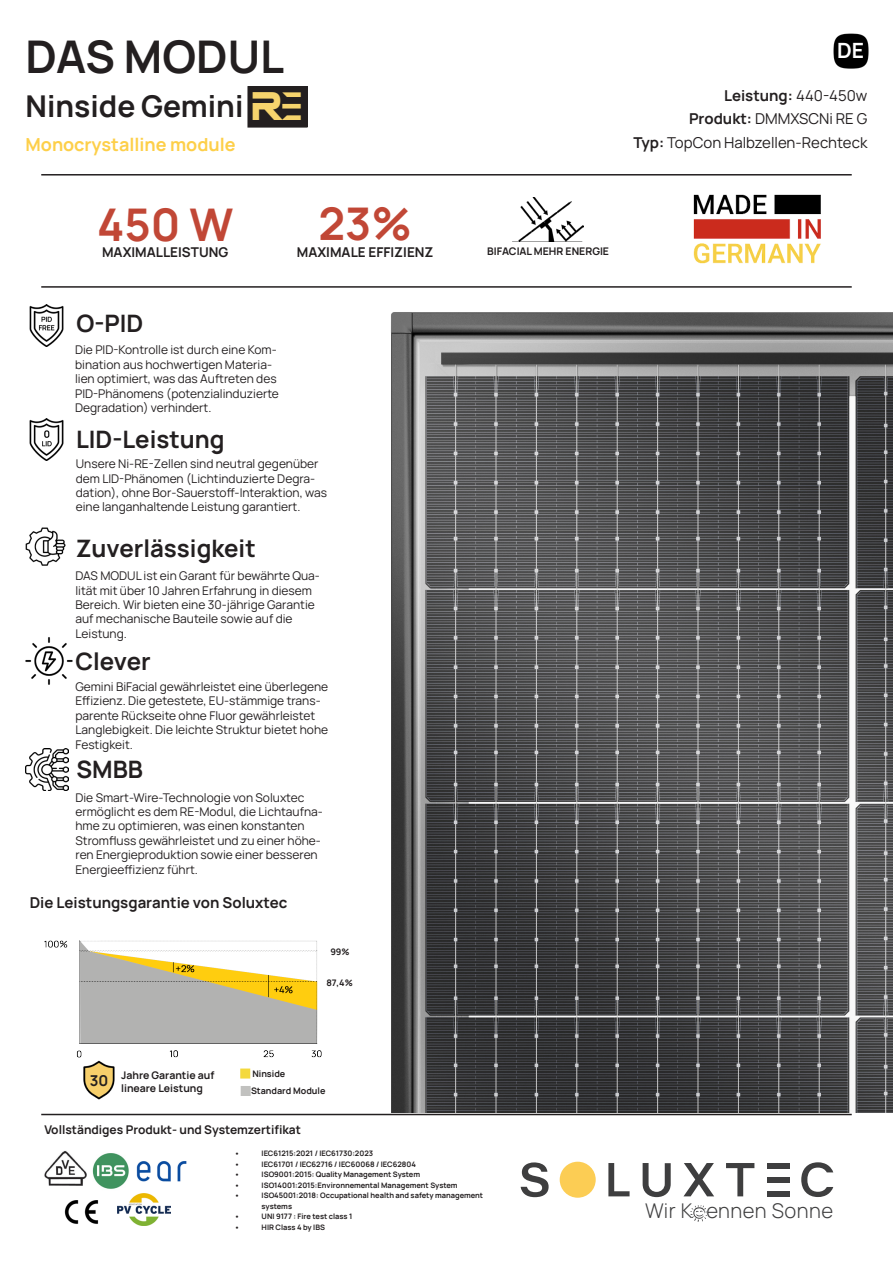
<style>
.page{position:relative;width:893px;height:1263px;background:#fff}
.page>*{position:absolute;margin:0;border:0;box-sizing:border-box;transform-origin:0 0}
.t1{font:700 45px "Manrope";color:#231f20}
.t2{font:700 45px "Manrope";color:#c14736}
.t3{font:43.5px "Vudotronic";color:#f6d46d}
.t4{font:700 30px "Manrope";color:#231f20}
.t5{font:700 24px "Manrope";color:#231f20}
.t6{font:700 21px "Manrope";color:#fff}
.t7{font:300 20.25px "Manrope";letter-spacing:.025em;color:#3e3e3f}
.t8{font:700 18px "Manrope";color:#fdcf49}
.t9{font:700 15px "Manrope";color:#231f20}
.t10{font:15px "Manrope";color:#231f20}
.t11{font:700 13.5px "Manrope";color:#231f20}
.t12{font:12px/14.4px "Manrope";color:#231f20}
.t13{font:700 12px "Manrope";color:#231f20}
.t14{font:700 10.5px/12.6px "Manrope";color:#231f20}
.t15{font:700 9px "Manrope";color:#231f20}
.t16{font:700 7.5px/10.5px "Manrope";color:#231f20}
.s1{font-family:"Anurati";font-size:34.5px}
.s2{font-weight:700}
.s3{font-weight:400}
</style>
<div class="page">
<div style="left:248px;top:87px;width:59px;height:40px;background:#231f20"></div>
<div style="left:247px;top:86px;width:61px;height:42px;border:1px solid #231f20"></div>
<hr style="left:41px;top:174px;width:811px;height:2px;background:#231f20">
<hr style="left:41px;top:286px;width:811px;height:2px;background:#231f20">
<img style="left:29px;top:305px;width:35px;height:41px">
<img style="left:29px;top:419px;width:35px;height:41px">
<img style="left:26px;top:527px;width:39px;height:39px">
<img style="left:26px;top:637px;width:47px;height:47px">
<img style="left:26px;top:748px;width:42px;height:43px">
<svg style="left:608px;top:1163px;width:22px;height:33px"></svg>
<svg style="left:643px;top:1163px;width:28px;height:34px"></svg>
<svg style="left:684px;top:1163px;width:30px;height:33px"></svg>
<svg style="left:726px;top:1163px;width:28px;height:33px"></svg>
<svg style="left:801px;top:1162px;width:32px;height:35px"></svg>
<div style="left:560px;top:1162px;width:36px;height:36px;background:#fccd54;border-radius:50%"></div>
<div style="left:767px;top:1163px;width:23px;height:5px;background:#3e3e3f"></div>
<div style="left:767px;top:1177px;width:23px;height:5px;background:#3e3e3f"></div>
<div style="left:767px;top:1191px;width:23px;height:5px;background:#3e3e3f"></div>
<svg style="left:521px;top:1162px;width:28px;height:35px"></svg>
<svg style="left:690px;top:1205px;width:17px;height:17px"></svg>
<img style="left:44px;top:1150px;width:42px;height:35px">
<img style="left:92px;top:1153px;width:36px;height:36px">
<img style="left:136px;top:1161px;width:51px;height:21px">
<img style="left:64px;top:1200px;width:35px;height:24px">
<img style="left:117px;top:1193px;width:53px;height:33px">
<img style="left:44px;top:940px;width:278px;height:118px">
<img style="left:83px;top:1060px;width:32px;height:40px">
<div style="left:240px;top:1068px;width:10px;height:10px;background:#f4d93c;border:2px solid #f4d93c"></div>
<div style="left:241px;top:1086px;width:10px;height:10px;background:#c1c1bf;border:2px solid #c1c1bf"></div>
<img style="left:833px;top:33px;width:36px;height:36px">
<hr style="left:41px;top:1114px;width:811px;height:1px;background:#231f20">
<img style="left:693px;top:194px;width:128px;height:70px">
<img style="left:512px;top:197px;width:72px;height:45px">
<img style="left:391px;top:312px;width:502px;height:800px">
<p class="t1" style="left:26px;top:19px;width:260px">DAS MODUL</p>
<p class="t4" style="left:26px;top:81px;width:219px">Ninside Gemini</p>
<p class="t3" style="left:253px;top:84px;width:53px">R<span class="s1">E</span></p>
<p class="t8" style="left:26px;top:130px;width:212px">Monocrystalline module</p>
<p class="t10" style="left:633px;top:131px;width:236px"><span class="s2">Typ:</span> TopCon Halbzellen-Rechteck</p>
<p class="t6" style="left:837px;top:33px;width:28px">DE</p>
<p class="t9" style="left:724px;top:82px;width:145px">Leistung: <span class="s3">440-450w</span></p>
<p class="t10" style="left:689px;top:107px;width:180px"><span class="s2">Produkt:</span> DMMXSCNi RE G</p>
<p class="t2" style="left:318px;top:186px;width:95px">23%</p>
<p class="t2" style="left:97px;top:186px;width:138px">450 W</p>
<p class="t11" style="left:102px;top:241px;width:128px">MAXIMALLEISTUNG</p>
<p class="t11" style="left:297px;top:241px;width:138px">MAXIMALE EFFIZIENZ</p>
<p class="t5" style="left:76px;top:303px;width:68px">O-PID</p>
<p class="t12" style="left:75px;top:342px;width:205px">Die PID-Kontrolle ist durch eine Kom&shy;bination aus hochwertigen Materia&shy;lien optimiert, was das Auftreten des PID-Phänomens (potenzialinduzierte Degradation) verhindert.</p>
<p class="t5" style="left:76px;top:419px;width:150px">LID-Leistung</p>
<p class="t12" style="left:76px;top:456px;width:253px">Unsere Ni-RE-Zellen sind neutral gegenüber dem LID-Phänomen (Lichtinduzierte Degra&shy;dation), ohne Bor-Sauerstoff-Interaktion, was eine langanhaltende Leistung garantiert.</p>
<p class="t5" style="left:76px;top:528px;width:182px">Zuverlässigkeit</p>
<p class="t12" style="left:75px;top:568px;width:246px">DAS MODUL ist ein Garant für bewährte Qua&shy;lität mit über 10 Jahren Erfahrung in diesem Bereich. Wir bieten eine 30-jährige Garantie auf mechanische Bauteile sowie auf die Leistung.</p>
<p class="t5" style="left:75px;top:641px;width:77px">Clever</p>
<p class="t12" style="left:75px;top:679px;width:254px">Gemini BiFacial gewährleistet eine überlegene Effizienz. Die getestete, EU-stämmige trans&shy;parente Rückseite ohne Fluor gewährleistet Langlebigkeit. Die leichte Struktur bietet hohe Festigkeit.</p>
<p class="t5" style="left:77px;top:749px;width:68px">SMBB</p>
<p class="t12" style="left:75px;top:789px;width:249px">Die Smart-Wire-Technologie von Soluxtec ermöglicht es dem RE-Modul, die Lichtaufna&shy;hme zu optimieren, was einen konstanten Stromfluss gewährleistet und zu einer höhe&shy;ren Energieproduktion sowie einer besseren Energieeffizienz führt.</p>
<p class="t9" style="left:30px;top:890px;width:259px">Die Leistungsgarantie von Soluxtec</p>
<p class="t15" style="left:330px;top:944px;width:21px">99%</p>
<p class="t9" style="left:90px;top:1068px;width:20px">30</p>
<p class="t14" style="left:121px;top:1068px;width:95px">Jahre Garantie auf lineare Leistung</p>
<p class="t15" style="left:326px;top:975px;width:28px">87,4%</p>
<p class="t15" style="left:252px;top:1066px;width:34px">Ninside</p>
<p class="t15" style="left:251px;top:1083px;width:76px">Standard Module</p>
<p class="t13" style="left:44px;top:1120px;width:258px">Vollständiges Produkt- und Systemzertifikat</p>
<p class="t14" style="left:487px;top:244px;width:123px">BIFACIAL MEHR ENERGIE</p>
<p class="t16" style="left:235px;top:1147px;width:7px">•</p>
<p class="t16" style="left:262px;top:1147px;width:113px">IEC61215:2021 / IEC61730:2023</p>
<p class="t16" style="left:235px;top:1158px;width:7px">•</p>
<p class="t16" style="left:262px;top:1158px;width:156px">IEC61701 / IEC62716 / IEC60068 / IEC62804</p>
<p class="t16" style="left:235px;top:1168px;width:7px">•</p>
<p class="t16" style="left:262px;top:1168px;width:160px">ISO9001:2015: Quality Management System</p>
<p class="t16" style="left:235px;top:1179px;width:7px">•</p>
<p class="t16" style="left:262px;top:1179px;width:198px">ISO14001:2015:Environnemental Management System</p>
<p class="t16" style="left:235px;top:1189px;width:7px">•</p>
<p class="t16" style="left:262px;top:1189px;width:223px">ISO45001:2018: Occupational health and safety management systems</p>
<p class="t16" style="left:235px;top:1210px;width:7px">•</p>
<p class="t16" style="left:262px;top:1210px;width:92px">UNI 9177 : Fire test class 1</p>
<p class="t16" style="left:235px;top:1221px;width:7px">•</p>
<p class="t16" style="left:262px;top:1221px;width:65px">HIR Class 4 by IBS</p>
<p class="t7" style="left:645px;top:1197px;width:190px">Wir K ennen Sonne</p>
</div>
